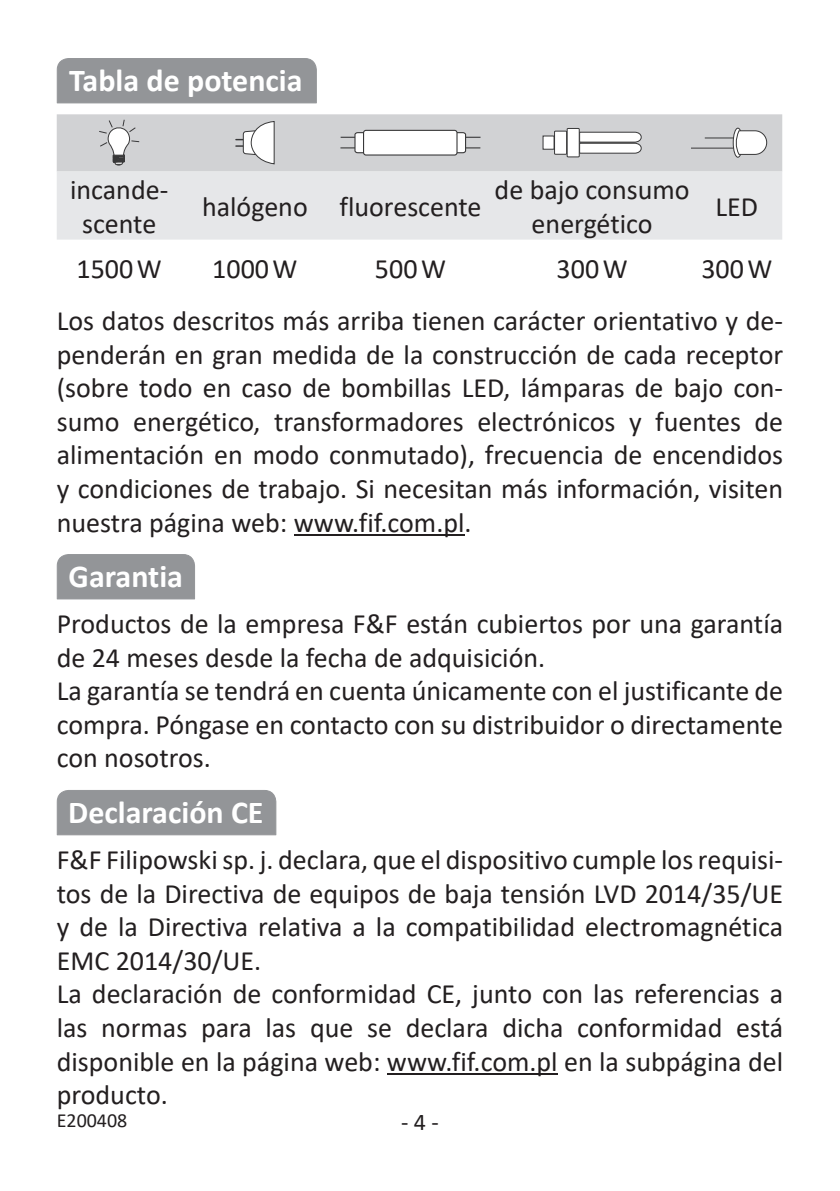
<style>
.page{position:relative;width:840px;height:1191px;background:#fff}
.page>*{position:absolute;margin:0;border:0;box-sizing:border-box;transform-origin:0 0}
.t1{font:700 32px "Calibri";color:#fff}
.t2{font:28px/33.6px "Calibri";color:#231f20}
.t3{font:24px "Calibri";color:#231f20}
.t4{font:20px "Calibri";color:#231f20}
</style>
<div class="page">
<hr style="left:293px;top:534px;width:171px;height:2px;background:#231f20">
<hr style="left:386px;top:1072px;width:171px;height:2px;background:#231f20">
<div style="left:57px;top:114px;width:724px;height:57px;background:#d1d2d4"></div>
<div style="left:57px;top:171px;width:724px;height:69px;background:#e6e7e9"></div>
<svg style="left:92px;top:119px;width:51px;height:46px"></svg>
<svg style="left:236px;top:120px;width:39px;height:45px"></svg>
<hr style="left:340px;top:137px;width:140px;height:1px;background:#383839">
<hr style="left:340px;top:147px;width:140px;height:2px;background:#383839">
<div style="left:355px;top:133px;width:110px;height:20px;background:#fff;border-radius:2px"></div>
<div style="left:354px;top:132px;width:112px;height:21px;border:1px solid #383839;border-radius:2px"></div>
<div style="left:363px;top:130px;width:93px;height:25px;background:#fff;border-radius:2px"></div>
<div style="left:363px;top:130px;width:94px;height:26px;border:1px solid #383839;border-radius:2px"></div>
<svg style="left:542px;top:130px;width:99px;height:25px"></svg>
<div style="left:567px;top:128px;width:12px;height:29px;background:#fff"></div>
<div style="left:566px;top:128px;width:13px;height:29px;border:1px solid #383839"></div>
<div style="left:732px;top:128px;width:10px;height:29px;border:1px solid #383839;border-radius:50%"></div>
<svg style="left:734px;top:130px;width:32px;height:25px"></svg>
<hr style="left:704px;top:137px;width:29px;height:2px;background:#383839">
<hr style="left:691px;top:147px;width:42px;height:2px;background:#383839">
<div style="left:57px;top:58px;width:259px;height:45px;background:#939598"></div>
<div style="left:57px;top:554px;width:138px;height:45px;background:#939598"></div>
<div style="left:57px;top:790px;width:219px;height:45px;background:#939598"></div>
<p class="t1" style="left:69px;top:58px;width:235px">Tabla de potencia</p>
<p class="t2" style="left:70px;top:172px;width:100px;text-align:center">incande&shy;scente</p>
<p class="t2" style="left:202px;top:189px;width:281px">halógeno fluorescente</p>
<p class="t2" style="left:494px;top:172px;width:196px;text-align:center">de bajo consumo energético</p>
<p class="t2" style="left:715px;top:189px;width:44px">LED</p>
<p class="t2" style="left:57px;top:243px;width:727px;line-height:51.6px;text-indent:644px">300 W<br>Los datos descritos más arriba tienen carácter orientativo y de-</p>
<p class="t2" style="left:57px;top:337px;width:727px;text-align:justify">penderán en gran medida de la construcción de cada receptor (sobre todo en caso de bombillas LED, lámparas de bajo con&shy;sumo energético, transformadores electrónicos y fuentes de alimentación en modo conmutado), frecuencia de encendidos y condiciones de trabajo. Si necesitan más información, visiten nuestra página web: www.fif.com.pl.</p>
<p class="t2" style="left:76px;top:252px;width:87px">1500 W</p>
<p class="t2" style="left:212px;top:252px;width:87px">1000 W</p>
<p class="t2" style="left:375px;top:252px;width:73px">500 W</p>
<p class="t2" style="left:556px;top:252px;width:73px">300 W</p>
<p class="t1" style="left:69px;top:553px;width:116px">Garantia</p>
<p class="t2" style="left:57px;top:606px;width:727px">Productos de la empresa F&amp;F están cubiertos por una garantía de 24 meses desde la fecha de adquisición.<br>La garantía se tendrá en cuenta únicamente con el justificante de compra. Póngase en contacto con su distribuidor o directamente con nosotros.</p>
<p class="t1" style="left:68px;top:789px;width:197px">Declaración CE</p>
<p class="t2" style="left:57px;top:842px;width:727px">F&amp;F Filipowski sp. j. declara, que el dispositivo cumple los requisi&shy;tos de la Directiva de equipos de baja tensión LVD 2014/35/UE y de la Directiva relativa a la compatibilidad electromagnética EMC 2014/30/UE.<br>La declaración de conformidad CE, junto con las referencias a las normas para las que se declara dicha conformidad está disponible en la página web: www.fif.com.pl en la subpágina del producto.</p>
<p class="t4" style="left:57px;top:1106px;width:72px">E200408</p>
<p class="t3" style="left:401px;top:1105px;width:39px">- 4 -</p>
</div>
